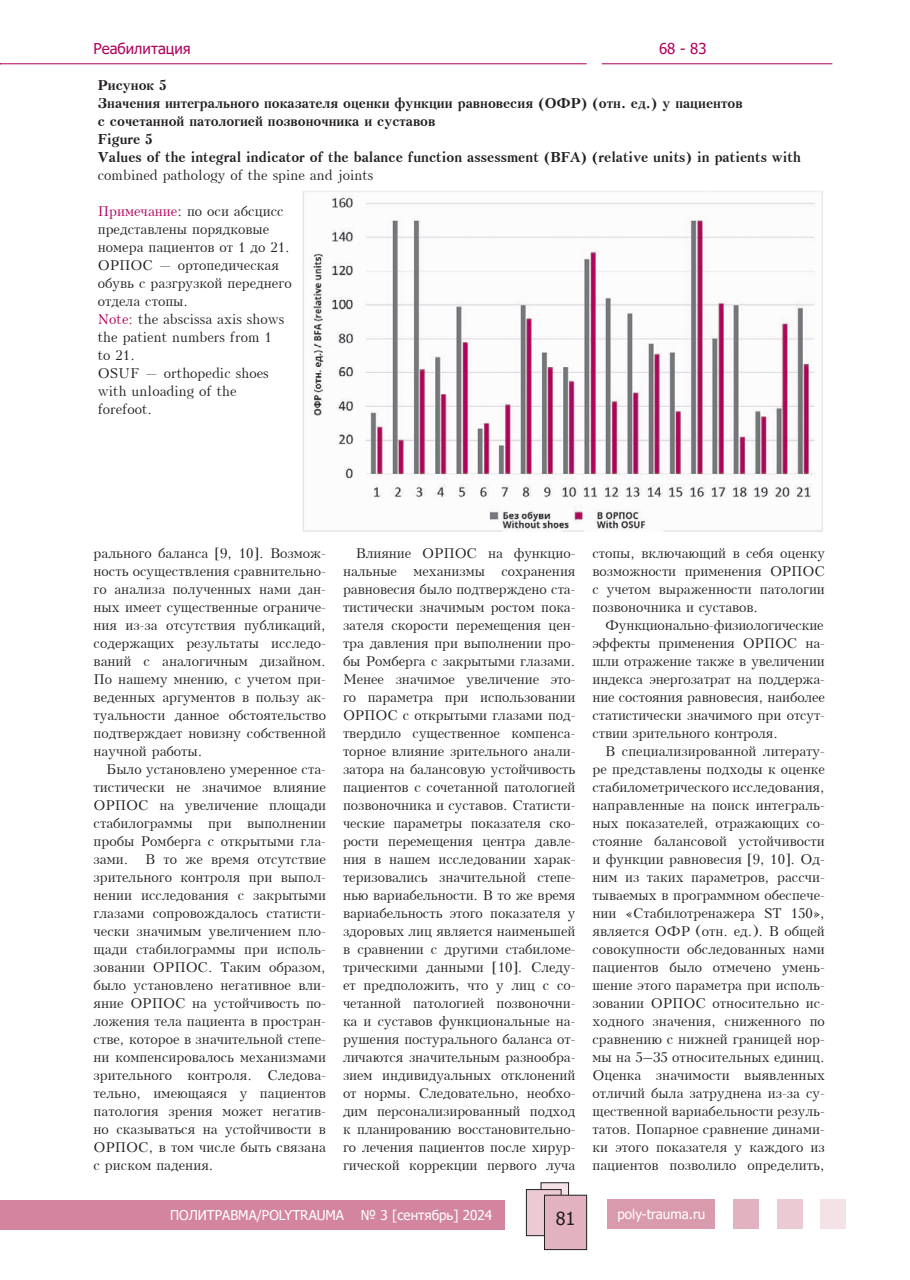
<style>
.page{position:relative;width:910px;height:1280px;background:#fff}
.page>*{position:absolute;margin:0;border:0;box-sizing:border-box;transform-origin:0 0}
.t1{font:18px "Tahoma";color:#231f20}
.t2{font:15px "Tahoma";color:#b1015c}
.t3{font:13.5px/18px "Kudrashov Plain";color:#231f20;text-align:justify}
.t4{font:700 13.5px/18px "Kudrashov";color:#231f20}
.t5{font:13.5px "Tahoma";color:#fff}
.s1{color:#b1015c}
</style>
<div class="page">
<div style="left:607px;top:1198px;width:107px;height:30px;background:#da9aae"></div>
<div style="left:733px;top:1198px;width:26px;height:30px;background:#e3b2c1"></div>
<div style="left:777px;top:1198px;width:26px;height:30px;background:#eccad4"></div>
<div style="left:821px;top:1198px;width:25px;height:30px;background:#f5e2e7"></div>
<div style="left:0;top:1200px;width:505px;height:29px;background:#d3859f"></div>
<div style="left:541px;top:1183px;width:28px;height:36px;background:#f5e2e7"></div>
<div style="left:541px;top:1182px;width:28px;height:37px;border:1px solid #231f20"></div>
<div style="left:526px;top:1189px;width:35px;height:47px;background:#eccad4"></div>
<div style="left:526px;top:1189px;width:35px;height:47px;border:1px solid #231f20"></div>
<div style="left:544px;top:1195px;width:43px;height:54px;background:#e3b2c1"></div>
<div style="left:544px;top:1195px;width:43px;height:55px;border:1px solid #231f20"></div>
<hr style="left:0;top:63px;width:587px;height:1px;background:#b1015c">
<hr style="left:602px;top:63px;width:230px;height:1px;background:#b1015c">
<img style="left:303px;top:191px;width:520px;height:340px">
<p class="t2" style="left:94px;top:38px;width:99px">Реабилитация</p>
<p class="t2" style="left:659px;top:38px;width:49px">68 - 83</p>
<p class="t4" style="left:98px;top:76px;width:705px">Рисунок 5<br>Значения интегрального показателя оценки функции равновесия (ОФР) (отн. ед.) у пациентов<br>с сочетанной патологией позвоночника и суставов<br>Figure 5<br>Values of the integral indicator of the balance function assessment (BFA) (relative units) in patients with</p>
<p class="t3" style="left:98px;top:166px;width:277px">combined pathology of the spine and joints</p>
<p class="t3" style="left:98px;top:202px;width:195px;text-align:left"><span class="s1">Примечание</span>: по оси абсцисс представлены порядковые номера пациентов от 1 до 21.<br>ОРПОС — ортопедическая обувь с разгрузкой переднего отдела стопы.<br><span class="s1">Note:</span> the abscissa axis shows the patient numbers from 1<br>to 21.<br>OSUF — orthopedic shoes with unloading of the forefoot.</p>
<p class="t3" style="left:94px;top:544px;width:234px">рального баланса [9, 10]. Возмож&shy;ность осуществления сравнительно&shy;го анализа полученных нами дан&shy;ных имеет существенные ограниче&shy;ния из-за отсутствия публикаций, содержащих результаты исследо&shy;ваний с аналогичным дизайном.<br>По нашему мнению, с учетом при&shy;веденных аргументов в пользу ак&shy;туальности данное обстоятельство подтверждает новизну собственной научной работы.</p>
<p class="t3" style="left:94px;top:760px;width:234px;text-indent:13px">Было установлено умеренное ста&shy;тистически не значимое влияние ОРПОС на увеличение площади стабилограммы при выполнении пробы Ромберга с открытыми гла&shy;зами. В то же время отсутствие зрительного контроля при выпол&shy;нении исследования с закрытыми глазами сопровождалось статисти&shy;чески значимым увеличением пло&shy;щади стабилограммы при исполь&shy;зовании ОРПОС. Таким образом, было установлено негативное вли&shy;яние ОРПОС на устойчивость по&shy;ложения тела пациента в простран&shy;стве, которое в значительной степе&shy;ни компенсировалось механизмами зрительного контроля. Следова&shy;тельно, имеющаяся у пациентов патология зрения может негатив&shy;но сказываться на устойчивости в ОРПОС, в том числе быть связана с риском падения.</p>
<p class="t3" style="left:343px;top:544px;width:234px;text-indent:13px">Влияние ОРПОС на функцио&shy;нальные механизмы сохранения равновесия было подтверждено ста&shy;тистически значимым ростом пока&shy;зателя скорости перемещения цен&shy;тра давления при выполнении про&shy;бы Ромберга с закрытыми глазами.<br>Менее значимое увеличение это&shy;го параметра при использовании ОРПОС с открытыми глазами под&shy;твердило существенное компенса&shy;торное влияние зрительного анали&shy;затора на балансовую устойчивость пациентов с сочетанной патологией позвоночника и суставов. Статисти&shy;ческие параметры показателя ско&shy;рости перемещения центра давле&shy;ния в нашем исследовании харак&shy;теризовались значительной степе&shy;нью вариабельности. В то же время вариабельность этого показателя у здоровых лиц является наименьшей в сравнении с другими стабиломе&shy;трическими данными [10]. Следу&shy;ет предположить, что у лиц с со&shy;четанной патологией позвоночни&shy;ка и суставов функциональные на&shy;рушения постурального баланса от&shy;личаются значительным разнообра&shy;зием индивидуальных отклонений от нормы. Следовательно, необхо&shy;дим персонализированный подход к планированию восстановительно&shy;го лечения пациентов после хирур&shy;гической коррекции первого луча</p>
<p class="t3" style="left:592px;top:544px;width:234px">стопы, включающий в себя оценку возможности применения ОРПОС с учетом выраженности патологии позвоночника и суставов.</p>
<p class="t3" style="left:592px;top:616px;width:234px;text-indent:13px">Функционально-физиологические эффекты применения ОРПОС на&shy;шли отражение также в увеличении индекса энергозатрат на поддержа&shy;ние состояния равновесия, наиболее статистически значимого при отсут&shy;ствии зрительного контроля.</p>
<p class="t3" style="left:592px;top:742px;width:234px;text-indent:13px">В специализированной литерату&shy;ре представлены подходы к оценке стабилометрического исследования, направленные на поиск интеграль&shy;ных показателей, отражающих со&shy;стояние балансовой устойчивости и функции равновесия [9, 10]. Од&shy;ним из таких параметров, рассчи&shy;тываемых в программном обеспече&shy;нии «Стабилотренажера ST 150», является ОФР (отн. ед.). В общей совокупности обследованных нами пациентов было отмечено умень&shy;шение этого параметра при исполь&shy;зовании ОРПОС относительно ис&shy;ходного значения, сниженного по сравнению с нижней границей нор&shy;мы на 5–35 относительных единиц.<br>Оценка значимости выявленных отличий была затруднена из-за су&shy;щественной вариабельности резуль&shy;татов. Попарное сравнение динами&shy;ки этого показателя у каждого из пациентов позволило определить,</p>
<p class="t5" style="left:170px;top:1206px;width:176px">ПОЛИТРАВМА/POLYTRAUMA</p>
<p class="t5" style="left:361px;top:1206px;width:133px">№ 3 [сентябрь] 2024</p>
<h1 class="t1" style="left:556px;top:1206px;width:21px">81</h1>
<p class="t5" style="left:617px;top:1205px;width:89px">poly-trauma.ru</p>
</div>
